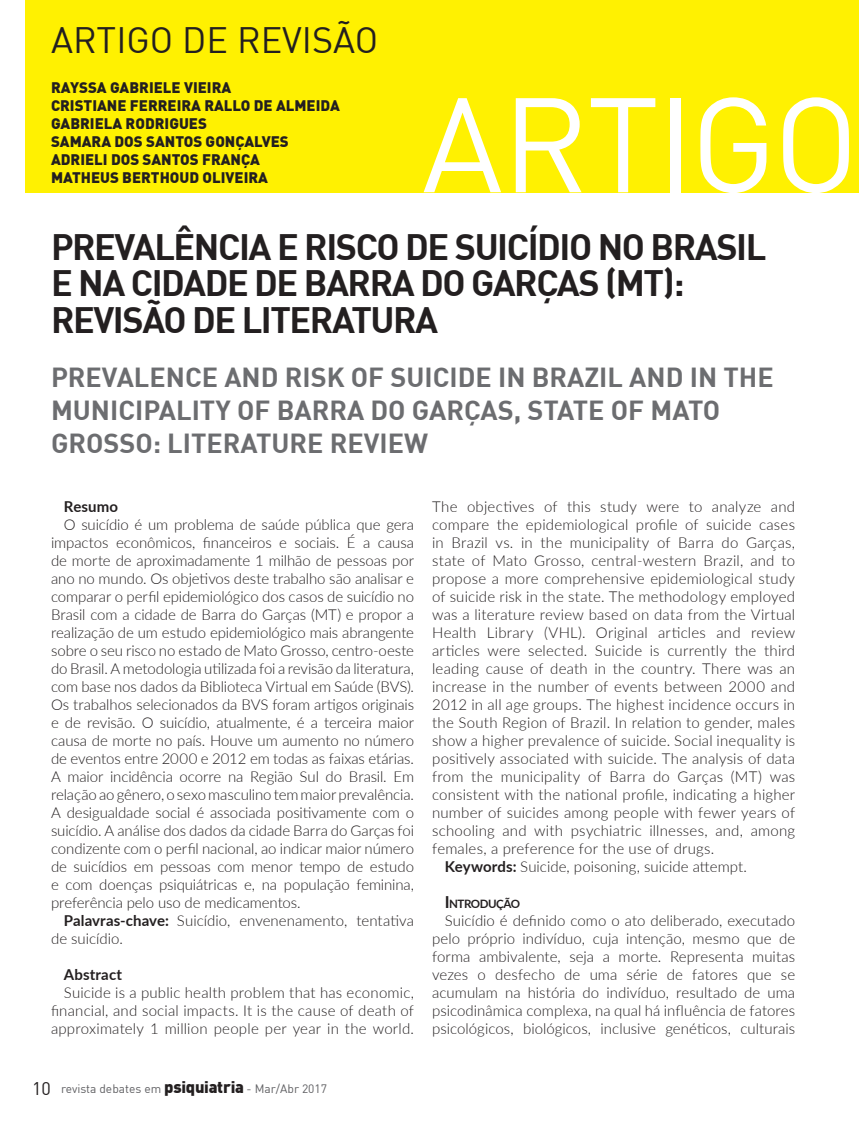
<style>
.page{position:relative;width:859px;height:1132px;background:#fff}
.page>*{position:absolute;margin:0;border:0;box-sizing:border-box;transform-origin:0 0}
.t1{font:132px "DIN";letter-spacing:-.015em;color:#fff}
.t2{font:700 36px/36px "DIN";letter-spacing:-.04em;color:#231f20}
.t3{font:36px "DIN";color:#231f20}
.t4{font:700 27px/33px "DIN";color:#6c6d70}
.t5{font:300 15px/18px "Lato";letter-spacing:.01em;color:#231f20;text-align:justify}
.t6{font:900 15px/18px "DIN";color:#231f20}
.t7{font:700 15px "Lato";letter-spacing:.01em;color:#231f20}
.t8{font:12px "DIN";color:#616164}
.t9{font:700 11.55px "Lato";letter-spacing:-.045em;color:#231f20}
.s1{font-weight:700}
.s2{font-size:18px;color:#231f20}
.s3{font-weight:900;font-size:16.5px;color:#231f20}
.s4{font-size:16.5px}
</style>
<div class="page">
<div style="left:26px;top:0;width:833px;height:192px;background:#fff101"></div>
<h2 class="t3" style="left:51px;top:24px;width:329px">ARTIGO DE REVISÃO</h2>
<p class="t6" style="left:51px;top:79px;width:290px">RAYSSA GABRIELE VIEIRA<br>CRISTIANE FERREIRA RALLO DE ALMEIDA<br>GABRIELA RODRIGUES<br>SAMARA DOS SANTOS GONÇALVES<br>ADRIELI DOS SANTOS FRANÇA<br>MATHEUS BERTHOUD OLIVEIRA</p>
<h1 class="t1" style="left:422px;top:86px;width:438px">ARTIGO</h1>
<h2 class="t2" style="left:51px;top:231px;width:717px">PREVALÊNCIA E RISCO DE SUICÍDIO NO BRASIL<br>E NA CIDADE DE BARRA DO GARÇAS (MT):<br>REVISÃO DE LITERATURA</h2>
<h3 class="t4" style="left:51px;top:361px;width:724px">PREVALENCE AND RISK OF SUICIDE IN BRAZIL AND IN THE<br>MUNICIPALITY OF BARRA DO GARÇAS, STATE OF MATO<br>GROSSO: LITERATURE REVIEW</h3>
<p class="t7" style="left:64px;top:495px;width:56px">Resumo</p>
<p class="t5" style="left:51px;top:514px;width:365px;text-indent:13px">O suicídio é um problema de saúde pública que gera impactos econômicos, financeiros e sociais. É a causa de morte de aproximadamente 1 milhão de pessoas por ano no mundo. Os objetivos deste trabalho são analisar e comparar o perfil epidemiológico dos casos de suicídio no Brasil com a cidade de Barra do Garças (MT) e propor a realização de um estudo epidemiológico mais abrangente sobre o seu risco no estado de Mato Grosso, centro-oeste do Brasil. A metodologia utilizada foi a revisão da literatura, com base nos dados da Biblioteca Virtual em Saúde (BVS).<br>Os trabalhos selecionados da BVS foram artigos originais e de revisão. O suicídio, atualmente, é a terceira maior causa de morte no país. Houve um aumento no número de eventos entre 2000 e 2012 em todas as faixas etárias.<br>A maior incidência ocorre na Região Sul do Brasil. Em relação ao gênero, o sexo masculino tem maior prevalência.<br>A desigualdade social é associada positivamente com o suicídio. A análise dos dados da cidade Barra do Garças foi condizente com o perfil nacional, ao indicar maior número de suicídios em pessoas com menor tempo de estudo e com doenças psiquiátricas e, na população feminina, preferência pelo uso de medicamentos.</p>
<p class="t5" style="left:51px;top:910px;width:365px;text-indent:13px"><span class="s1">Palavras-chave:</span> Suicídio, envenenamento, tentativa de suicídio.</p>
<p class="t7" style="left:64px;top:963px;width:60px">Abstract</p>
<p class="t5" style="left:51px;top:982px;width:365px;text-indent:13px">Suicide is a public health problem that has economic, financial, and social impacts. It is the cause of death of approximately 1 million people per year in the world.</p>
<p class="t8" style="left:32px;top:1082px;width:296px"><span class="s2">10</span> revista debates em <span class="s3">psiquiatria</span> - Mar/Abr 2017</p>
<p class="t5" style="left:432px;top:496px;width:365px">The objectives of this study were to analyze and</p>
<p class="t5" style="left:432px;top:514px;width:365px">compare the epidemiological profile of suicide cases</p>
<p class="t5" style="left:432px;top:532px;width:365px">in Brazil vs. in the municipality of Barra do Garças,</p>
<p class="t5" style="left:432px;top:550px;width:365px">state of Mato Grosso, central-western Brazil, and to</p>
<p class="t5" style="left:432px;top:568px;width:365px">propose a more comprehensive epidemiological study</p>
<p class="t5" style="left:432px;top:586px;width:365px">of suicide risk in the state. The methodology employed</p>
<p class="t5" style="left:432px;top:604px;width:365px">was a literature review based on data from the Virtual</p>
<p class="t5" style="left:432px;top:622px;width:365px">Health Library (VHL). Original articles and review</p>
<p class="t5" style="left:432px;top:640px;width:365px">articles were selected. Suicide is currently the third</p>
<p class="t5" style="left:432px;top:658px;width:365px">leading cause of death in the country. There was an</p>
<p class="t5" style="left:432px;top:676px;width:365px">increase in the number of events between 2000 and</p>
<p class="t5" style="left:432px;top:694px;width:365px">2012 in all age groups. The highest incidence occurs in</p>
<p class="t5" style="left:432px;top:712px;width:365px">the South Region of Brazil. In relation to gender, males</p>
<p class="t5" style="left:432px;top:730px;width:364px">show a higher prevalence of suicide. Social inequality is</p>
<p class="t5" style="left:432px;top:748px;width:365px">positively associated with suicide. The analysis of data</p>
<p class="t5" style="left:432px;top:766px;width:365px">from the municipality of Barra do Garças (MT) was</p>
<p class="t5" style="left:432px;top:784px;width:365px">consistent with the national profile, indicating a higher</p>
<p class="t5" style="left:432px;top:802px;width:365px">number of suicides among people with fewer years of</p>
<p class="t5" style="left:432px;top:820px;width:365px">schooling and with psychiatric illnesses, and, among</p>
<p class="t5" style="left:432px;top:838px;width:284px">females, a preference for the use of drugs.</p>
<p class="t5" style="left:445px;top:856px;width:304px"><span class="s1">Keywords:</span> Suicide, poisoning, suicide attempt.</p>
<p class="t9" style="left:445px;top:895px;width:77px"><span class="s4">I</span>NTRODUÇÃO</p>
<p class="t5" style="left:432px;top:910px;width:365px;text-indent:13px">Suicídio é definido como o ato deliberado, executado pelo próprio indivíduo, cuja intenção, mesmo que de forma ambivalente, seja a morte. Representa muitas vezes o desfecho de uma série de fatores que se acumulam na história do indivíduo, resultado de uma psicodinâmica complexa, na qual há influência de fatores psicológicos, biológicos, inclusive genéticos, culturais</p>
</div>
